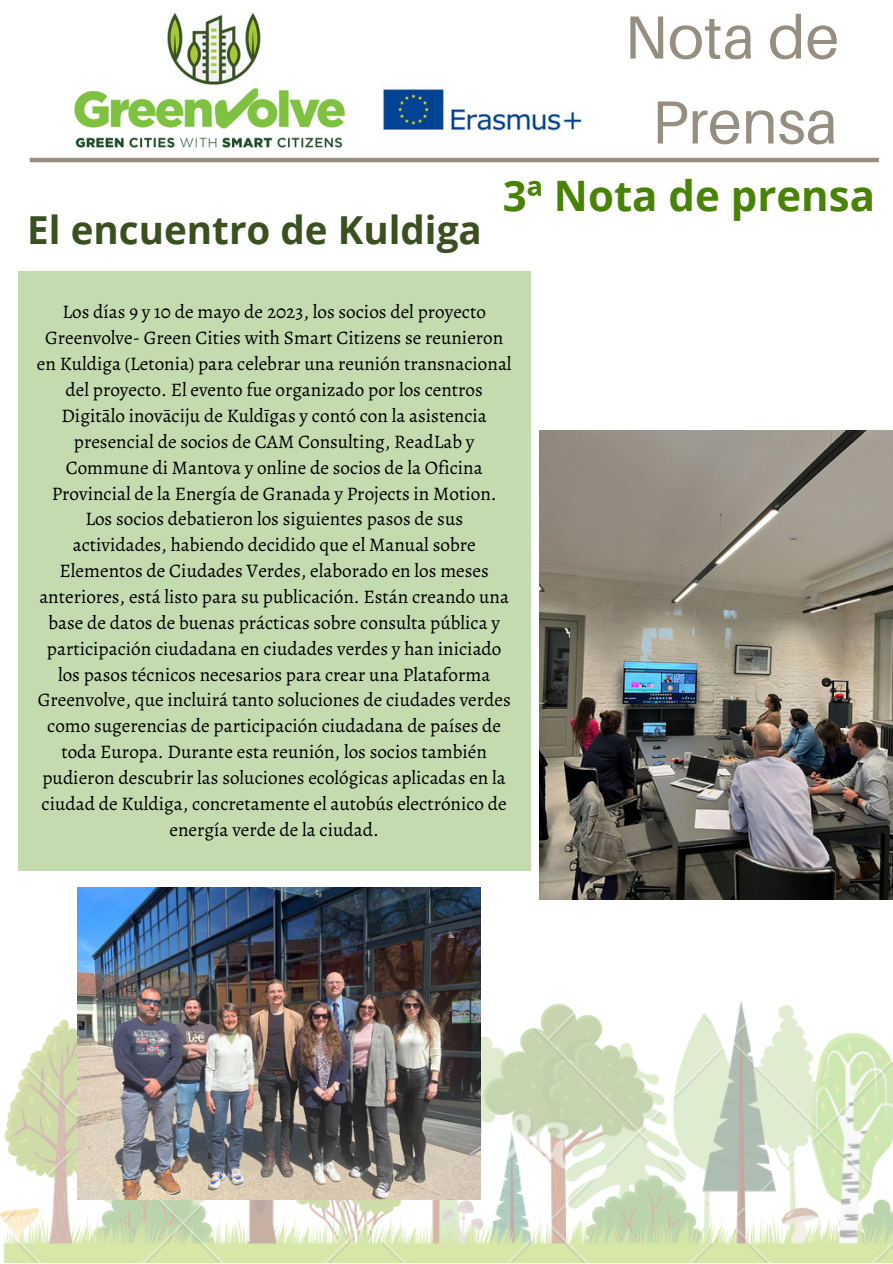
<style>
.page{position:relative;width:893px;height:1264px;background:#fff}
.page>*{position:absolute;margin:0;border:0;box-sizing:border-box;transform-origin:0 0}
.t1{font:60.9px/84.9px "Aileron";color:#958e81;text-align:center}
.t2{font:700 42px "Open Sans";color:#488207}
.t3{font:700 38.55px "Open Sans";color:#3a5020}
.t4{font:19.2px/25.8px "Alegreya";color:#000;text-align:center}
</style>
<div class="page">
<div style="left:18px;top:271px;width:512px;height:599px;background:#c3dbae"></div>
<hr style="left:30px;top:158px;width:848px;height:4px;background:#958e81">
<img style="left:539px;top:430px;width:353px;height:469px">
<img style="left:0;top:1000px;width:892px;height:262px">
<img style="left:77px;top:887px;width:404px;height:312px">
<img style="left:74px;top:12px;width:272px;height:136px">
<img style="left:382px;top:88px;width:200px;height:43px">
<p class="t3" style="left:27px;top:203px;width:456px">El encuentro de Kuldiga</p>
<p class="t1" style="left:624px;top:-6px;width:216px">Nota de<br>Prensa</p>
<p class="t2" style="left:503px;top:167px;width:373px">3ª Nota de prensa</p>
<p class="t4" style="left:37px;top:299px;width:476px">Los días 9 y 10 de mayo de 2023, los socios del proyecto Greenvolve- Green Cities with Smart Citizens se reunieron en Kuldiga (Letonia) para celebrar una reunión transnacional del proyecto. El evento fue organizado por los centros Digitālo inovāciju de Kuldīgas y contó con la asistencia presencial de socios de CAM Consulting, ReadLab y Commune di Mantova y online de socios de la Oficina Provincial de la Energía de Granada y Projects in Motion.<br>Los socios debatieron los siguientes pasos de sus actividades, habiendo decidido que el Manual sobre Elementos de Ciudades Verdes, elaborado en los meses anteriores, está listo para su publicación. Están creando una base de datos de buenas prácticas sobre consulta pública y participación ciudadana en ciudades verdes y han iniciado los pasos técnicos necesarios para crear una Plataforma Greenvolve, que incluirá tanto soluciones de ciudades verdes como sugerencias de participación ciudadana de países de toda Europa. Durante esta reunión, los socios también pudieron descubrir las soluciones ecológicas aplicadas en la ciudad de Kuldiga, concretamente el autobús electrónico de energía verde de la ciudad.</p>
</div>
